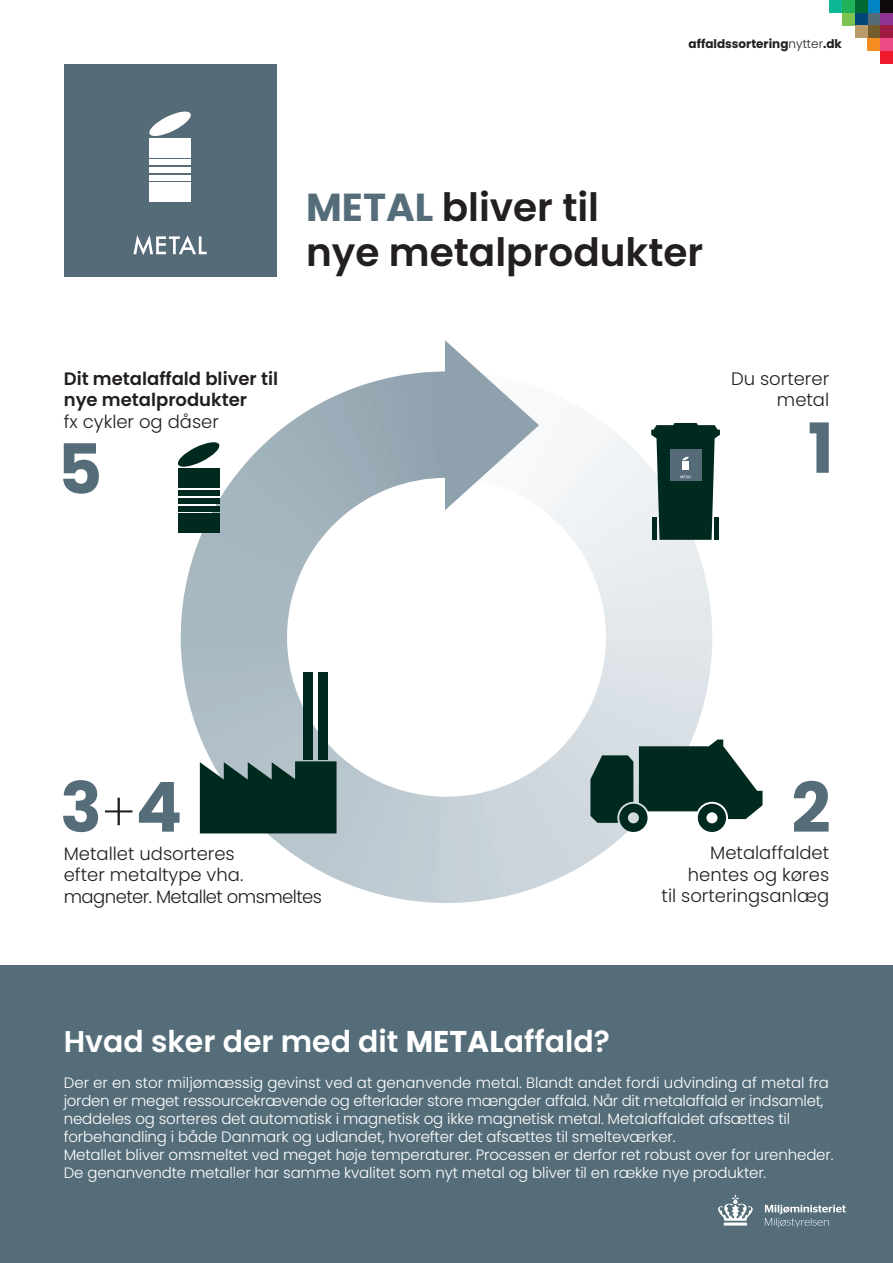
<style>
.page{position:relative;width:893px;height:1263px;background:#fff}
.page>*{position:absolute;margin:0;border:0;box-sizing:border-box;transform-origin:0 0}
.t1{font:700 69px "Poppins";color:#546d79}
.t2{font:600 39px "Poppins";color:#231f20}
.t3{font:600 30px "Poppins";color:#fff}
.t4{font:300 18px "Poppins";color:#231f20}
.t5{font:600 18px/21.6px "Poppins";color:#231f20}
.t6{font:300 18px "Poppins";letter-spacing:-.03em;color:#231f20}
.t7{font:300 15px/18px "Poppins";letter-spacing:-.01em;color:#fff}
.t8{font:700 12px "Poppins";color:#231f20}
.s1{font-weight:300}
.s2{font-weight:700;color:#546d79}
.s3{font-weight:200;font-size:54px;color:#231f20}
.s4{font-weight:700}
</style>
<div class="page">
<div style="left:0;top:965px;width:893px;height:298px;background:#546d79"></div>
<img style="left:181px;top:371px;width:531px;height:532px">
<svg style="left:445px;top:340px;width:94px;height:170px"></svg>
<div style="left:64px;top:64px;width:212px;height:212px;background:#556c78"></div>
<svg style="left:133px;top:235px;width:74px;height:20px"></svg>
<svg style="left:149px;top:111px;width:42px;height:25px"></svg>
<div style="left:149px;top:175px;width:42px;height:6px;background:#fff"></div>
<div style="left:149px;top:183px;width:42px;height:19px;background:#fff"></div>
<div style="left:149px;top:167px;width:42px;height:6px;background:#fff"></div>
<div style="left:149px;top:138px;width:42px;height:19px;background:#fff"></div>
<div style="left:149px;top:159px;width:42px;height:6px;background:#fff"></div>
<svg style="left:651px;top:423px;width:69px;height:117px;background:#365650"></svg>
<svg style="left:177px;top:441px;width:44px;height:27px"></svg>
<div style="left:178px;top:506px;width:41px;height:5px;background:#002a1f"></div>
<div style="left:178px;top:513px;width:41px;height:20px;background:#002a1f"></div>
<div style="left:178px;top:498px;width:41px;height:6px;background:#002a1f"></div>
<div style="left:178px;top:469px;width:41px;height:19px;background:#002a1f"></div>
<div style="left:178px;top:490px;width:41px;height:6px;background:#002a1f"></div>
<svg style="left:200px;top:761px;width:137px;height:72px;background:#123930"></svg>
<div style="left:303px;top:672px;width:10px;height:87px;background:#002a1f"></div>
<div style="left:319px;top:672px;width:9px;height:87px;background:#002a1f"></div>
<svg style="left:590px;top:739px;width:172px;height:93px"></svg>
<div style="left:880px;top:0;width:13px;height:13px;background:#110a0c"></div>
<div style="left:880px;top:13px;width:13px;height:13px;background:#903393"></div>
<div style="left:867px;top:0;width:13px;height:13px;background:#0084c3"></div>
<div style="left:867px;top:13px;width:13px;height:13px;background:#556c78"></div>
<div style="left:855px;top:0;width:12px;height:13px;background:#016a32"></div>
<div style="left:855px;top:13px;width:12px;height:13px;background:#004778"></div>
<div style="left:842px;top:0;width:13px;height:13px;background:#21b259"></div>
<div style="left:842px;top:13px;width:13px;height:13px;background:#7cc352"></div>
<div style="left:880px;top:26px;width:13px;height:12px;background:#a01b41"></div>
<div style="left:880px;top:38px;width:13px;height:13px;background:#ef4b89"></div>
<div style="left:867px;top:26px;width:13px;height:12px;background:#735d2c"></div>
<div style="left:867px;top:38px;width:13px;height:13px;background:#f68b1f"></div>
<div style="left:855px;top:26px;width:12px;height:12px;background:#bb9b69"></div>
<div style="left:880px;top:51px;width:13px;height:13px;background:#ee1b2d"></div>
<div style="left:829px;top:0;width:13px;height:13px;background:#0cb795"></div>
<svg style="left:718px;top:1195px;width:35px;height:30px"></svg>
<svg style="left:765px;top:1205px;width:81px;height:22px"></svg>
<p class="t8" style="left:688px;top:36px;width:155px">affaldssortering<span class="s1">nytter</span>.dk</p>
<p class="t2" style="left:306px;top:185px;width:294px"><span class="s2">METAL</span> bliver til</p>
<p class="t2" style="left:306px;top:230px;width:399px">nye metalprodukter</p>
<p class="t5" style="left:64px;top:368px;width:216px">Dit metalaffald bliver til nye metalprodukter</p>
<p class="t4" style="left:64px;top:411px;width:157px">fx cykler og dåser</p>
<p class="t1" style="left:57px;top:429px;width:46px">5</p>
<p class="t4" style="left:731px;top:368px;width:100px">Du sorterer</p>
<p class="t4" style="left:777px;top:389px;width:54px">metal</p>
<p class="t1" style="left:808px;top:409px;width:27px">1</p>
<p class="t1" style="left:60px;top:767px;width:124px">3<span class="s3">+</span>4</p>
<p class="t1" style="left:791px;top:768px;width:41px">2</p>
<p class="t4" style="left:64px;top:843px;width:172px">Metallet udsorteres</p>
<p class="t4" style="left:64px;top:865px;width:181px">efter metaltype vha.</p>
<p class="t6" style="left:64px;top:886px;width:260px">magneter. Metallet omsmeltes</p>
<p class="t4" style="left:710px;top:842px;width:120px">Metalaffaldet</p>
<p class="t4" style="left:688px;top:864px;width:143px">hentes og køres</p>
<p class="t4" style="left:662px;top:886px;width:169px">til sorteringsanlæg</p>
<p class="t3" style="left:64px;top:1024px;width:548px">Hvad sker der med dit <span class="s4">METAL</span>affald?</p>
<p class="t7" style="left:64px;top:1074px;width:767px">Der er en stor miljømæssig gevinst ved at genanvende metal. Blandt andet fordi udvinding af metal fra jorden er meget ressourcekrævende og efterlader store mængder affald. Når dit metalaffald er indsamlet, neddeles og sorteres det automatisk i magnetisk og ikke magnetisk metal. Metalaffaldet afsættes til forbehandling i både Danmark og udlandet, hvorefter det afsættes til smelteværker.</p>
<p class="t7" style="left:64px;top:1146px;width:771px">Metallet bliver omsmeltet ved meget høje temperaturer. Processen er derfor ret robust over for urenheder.<br>De genanvendte metaller har samme kvalitet som nyt metal og bliver til en række nye produkter.</p>
</div>
